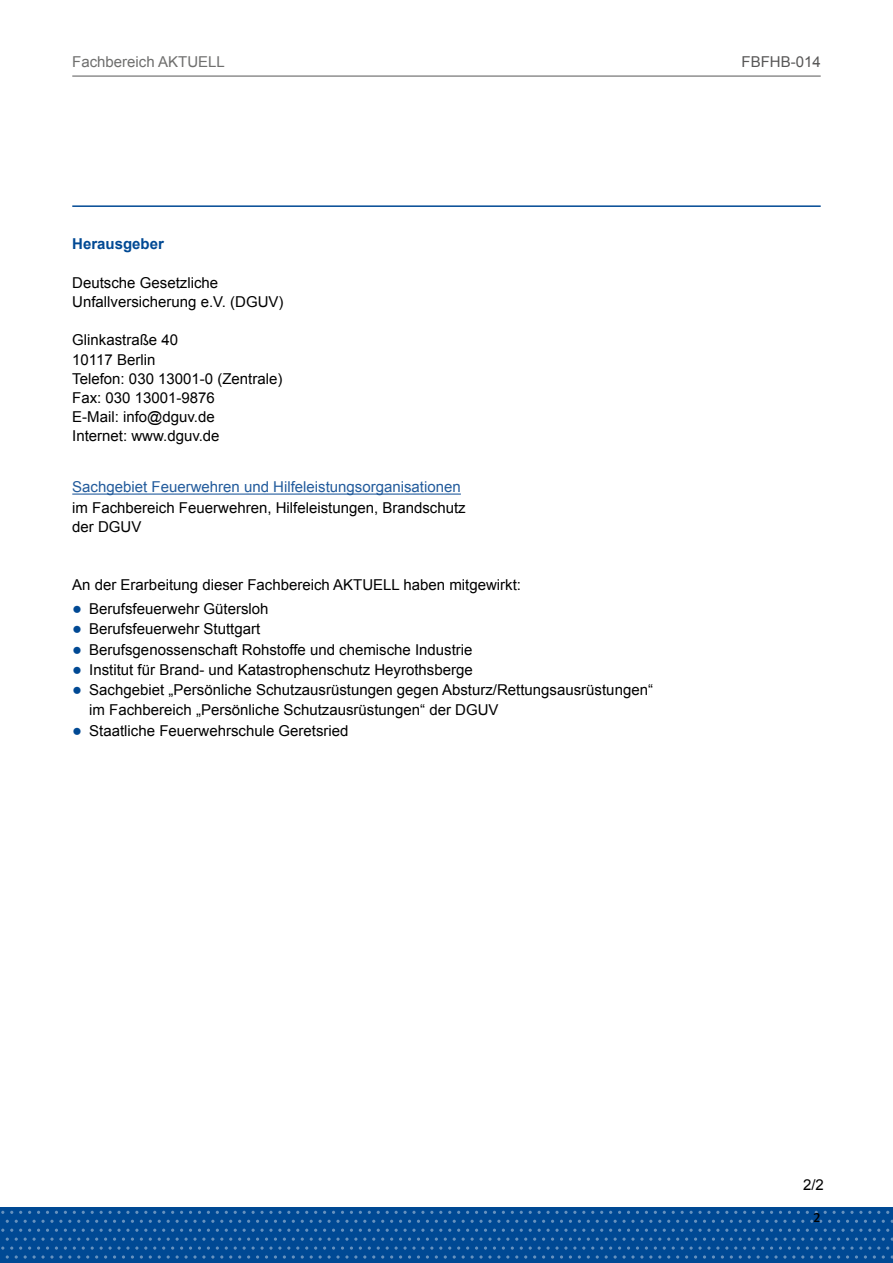
<style>
.page{position:relative;width:893px;height:1263px;background:#fff}
.page>*{position:absolute;margin:0;border:0;box-sizing:border-box;transform-origin:0 0}
.Fließtext_10{font:15px/20.2px "Arial";color:#000}
.Fließtext_10-2{font:15px "Arial";color:#225b9c}
.t1{font:15px "Arial";color:#6f6f6e}
.Herausgeber{font:700 15px "Arial";color:#004994}
.t2{font:15px "Arial";color:#575656}
.t3{font:500 13.5px "DGUV Meta";color:#000}
.s1{font-size:16.5px;color:#004994}
</style>
<div class="page">
<div style="left:0;top:1207px;width:893px;height:56px;background:#004994"></div>
<svg style="left:243px;top:1211px;width:38px;height:3px"></svg>
<svg style="left:386px;top:1211px;width:47px;height:3px"></svg>
<svg style="left:538px;top:1211px;width:38px;height:3px"></svg>
<svg style="left:681px;top:1211px;width:38px;height:3px"></svg>
<svg style="left:824px;top:1211px;width:38px;height:3px"></svg>
<svg style="left:725px;top:1220px;width:168px;height:38px"></svg>
<svg style="left:100px;top:1211px;width:38px;height:3px"></svg>
<svg style="left:1px;top:1220px;width:723px;height:38px"></svg>
<hr style="left:72px;top:205px;width:749px;height:2px;background:#004994">
<hr style="left:72px;top:493px;width:389px;height:2px;background:#225b9c">
<hr style="left:72px;top:76px;width:749px;height:1px;background:#575656">
<p class="t1" style="left:72px;top:52px;width:154px">Fachbereich AKTUELL</p>
<p class="t2" style="left:741px;top:52px;width:81px">FBFHB-014</p>
<p class="Herausgeber" style="left:72px;top:234px;width:93px">Herausgeber</p>
<p class="Fließtext_10" style="left:72px;top:273px;width:147px">Deutsche Gesetzliche</p>
<p class="Fließtext_10" style="left:72px;top:292px;width:213px">Unfallversicherung e.V. (DGUV)</p>
<p class="Fließtext_10" style="left:72px;top:330px;width:107px">Glinkastraße 40</p>
<p class="Fließtext_10" style="left:72px;top:349px;width:85px">10117 Berlin</p>
<p class="Fließtext_10" style="left:72px;top:369px;width:212px">Telefon: 030 13001-0 (Zentrale)</p>
<p class="Fließtext_10" style="left:72px;top:388px;width:144px">Fax: 030 13001-9876</p>
<p class="Fließtext_10" style="left:72px;top:407px;width:144px">E-Mail: info@dguv.de</p>
<p class="Fließtext_10" style="left:72px;top:426px;width:149px">Internet: www.dguv.de</p>
<p class="Fließtext_10-2" style="left:72px;top:477px;width:390px">Sachgebiet Feuerwehren und Hilfeleistungsorganisationen</p>
<p class="Fließtext_10" style="left:72px;top:497px;width:395px">im Fachbereich Feuerwehren, Hilfeleistungen, Brandschutz</p>
<p class="Fließtext_10" style="left:72px;top:517px;width:71px">der DGUV</p>
<p class="Fließtext_10" style="left:72px;top:574px;width:450px">An der Erarbeitung dieser Fachbereich AKTUELL haben mitgewirkt:</p>
<p class="Fließtext_10" style="left:72px;top:599px;width:198px"><span class="s1">●</span> Berufsfeuerwehr Gütersloh</p>
<p class="Fließtext_10" style="left:72px;top:619px;width:189px"><span class="s1">●</span> Berufsfeuerwehr Stuttgart</p>
<p class="Fließtext_10" style="left:72px;top:639px;width:402px"><span class="s1">●</span> Berufsgenossenschaft Rohstoffe und chemische Industrie</p>
<p class="Fließtext_10" style="left:72px;top:659px;width:402px"><span class="s1">●</span> Institut für Brand- und Katastrophenschutz Heyrothsberge</p>
<p class="Fließtext_10" style="left:89px;top:680px;width:565px;text-indent:-17px"><span class="s1">●</span> Sachgebiet „Persönliche Schutzausrüstungen gegen Absturz/Rettungsausrüstungen“ im Fachbereich „Persönliche Schutzausrüstungen“ der DGUV</p>
<p class="Fließtext_10" style="left:72px;top:720px;width:278px"><span class="s1">●</span> Staatliche Feuerwehrschule Geretsried</p>
<p class="Fließtext_10" style="left:803px;top:1175px;width:22px">2/2</p>
<p class="t3" style="left:813px;top:1209px;width:9px">2</p>
</div>
